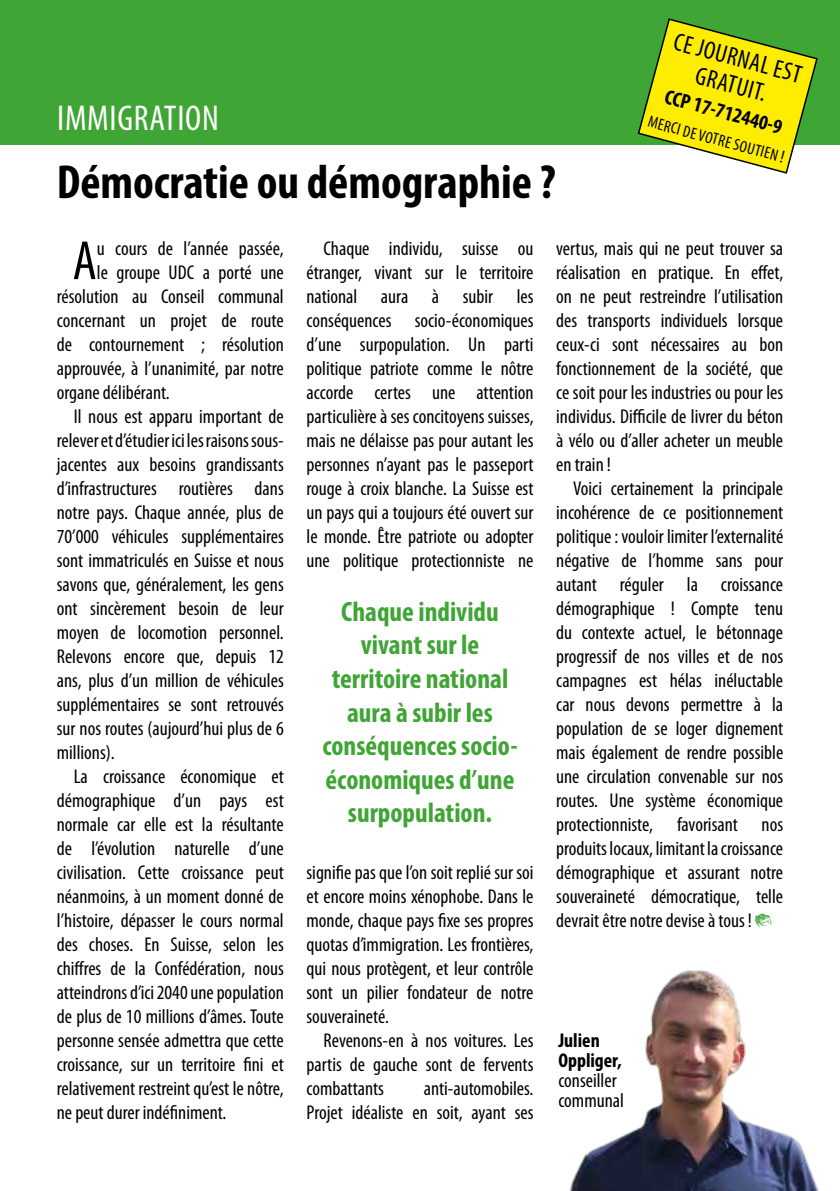
<style>
.page{position:relative;width:840px;height:1191px;background:#fff}
.page>*{position:absolute;margin:0;border:0;box-sizing:border-box;transform-origin:0 0}
.t1{font:condensed 55.6px "Myriad Pro";color:#000}
.t2{font:700 condensed 48px "Myriad Pro";color:#000}
.t3{font:condensed 36px "Myriad Pro";letter-spacing:.02em;color:#fff}
.t4{font:700 condensed 28px/33.6px "Myriad Pro";color:#3fa535;text-align:center}
.t5{font:condensed 25.6px/27px "Myriad Pro";color:#000;text-align:center}
.t6{font:700 condensed 21px "Myriad Pro";color:#000}
.t7{font:condensed 20px/24px "Myriad Pro";color:#000;text-align:justify}
.t8{font:700 condensed 20px/20px "Myriad Pro";color:#000}
.t9{font:condensed 16.6px "Myriad Pro";color:#000}
.s1{font-size:18px}
</style>
<div class="page">
<div style="left:0;top:0;width:839px;height:144px;background:#3fa535"></div>
<svg style="left:755px;top:913px;width:17px;height:14px"></svg>
<img style="left:570px;top:970px;width:248px;height:221px">
<svg style="left:636px;top:18px;width:182px;height:156px"></svg>
<h3 class="t3" style="left:57px;top:96px;width:163px">IMMIGRATION</h3>
<h2 class="t2" style="left:57px;top:152px;width:500px">Démocratie ou démographie ?</h2>
<p class="t5" style="left:677px;top:28px;width:133px;rotate:15deg">CE JOURNAL EST<br>GRATUIT.</p>
<p class="t6" style="left:668px;top:83px;width:122px;rotate:15deg">CCP 17-712440-9</p>
<p class="t9" style="left:650px;top:111px;width:142px;rotate:15deg">MERCI DE VOTRE SOUTIEN <span class="s1">!</span></p>
<h1 class="t1" style="left:73px;top:227px;width:26px">A</h1>
<p class="t7" style="left:97px;top:236px;width:188px">u cours de l’année passée,</p>
<p class="t7" style="left:97px;top:260px;width:188px">le groupe UDC a porté une</p>
<p class="t7" style="left:57px;top:284px;width:228px">résolution au Conseil communal</p>
<p class="t7" style="left:57px;top:308px;width:228px">concernant un projet de route</p>
<p class="t7" style="left:57px;top:332px;width:228px">de contournement ; résolution</p>
<p class="t7" style="left:57px;top:356px;width:228px">approuvée, à l’unanimité, par notre</p>
<p class="t7" style="left:57px;top:380px;width:114px">organe délibérant.</p>
<p class="t7" style="left:74px;top:404px;width:211px">Il nous est apparu important de</p>
<p class="t7" style="left:57px;top:428px;width:228px">relever et d’étudier ici les raisons sous-</p>
<p class="t7" style="left:57px;top:452px;width:228px">jacentes aux besoins grandissants</p>
<p class="t7" style="left:57px;top:476px;width:228px">d’infrastructures routières dans</p>
<p class="t7" style="left:57px;top:500px;width:228px">notre pays. Chaque année, plus de</p>
<p class="t7" style="left:57px;top:524px;width:228px">70’000 véhicules supplémentaires</p>
<p class="t7" style="left:57px;top:548px;width:228px">sont immatriculés en Suisse et nous</p>
<p class="t7" style="left:57px;top:572px;width:228px">savons que, généralement, les gens</p>
<p class="t7" style="left:57px;top:596px;width:228px">ont sincèrement besoin de leur</p>
<p class="t7" style="left:57px;top:620px;width:228px">moyen de locomotion personnel.</p>
<p class="t7" style="left:57px;top:644px;width:228px">Relevons encore que, depuis 12</p>
<p class="t7" style="left:57px;top:668px;width:228px">ans, plus d’un million de véhicules</p>
<p class="t7" style="left:57px;top:692px;width:228px">supplémentaires se sont retrouvés</p>
<p class="t7" style="left:57px;top:716px;width:228px">sur nos routes (aujourd’hui plus de 6</p>
<p class="t7" style="left:57px;top:740px;width:59px">millions).</p>
<p class="t7" style="left:74px;top:764px;width:211px">La croissance économique et</p>
<p class="t7" style="left:57px;top:788px;width:228px">démographique d’un pays est</p>
<p class="t7" style="left:57px;top:812px;width:228px">normale car elle est la résultante</p>
<p class="t7" style="left:57px;top:836px;width:228px">de l’évolution naturelle d’une</p>
<p class="t7" style="left:57px;top:860px;width:228px">civilisation. Cette croissance peut</p>
<p class="t7" style="left:57px;top:884px;width:228px">néanmoins, à un moment donné de</p>
<p class="t7" style="left:57px;top:908px;width:228px">l’histoire, dépasser le cours normal</p>
<p class="t7" style="left:57px;top:932px;width:228px">des choses. En Suisse, selon les</p>
<p class="t7" style="left:57px;top:956px;width:228px">chiffres de la Confédération, nous</p>
<p class="t7" style="left:57px;top:980px;width:228px">atteindrons d’ici 2040 une population</p>
<p class="t7" style="left:57px;top:1004px;width:228px">de plus de 10 millions d’âmes. Toute</p>
<p class="t7" style="left:57px;top:1028px;width:228px">personne sensée admettra que cette</p>
<p class="t7" style="left:57px;top:1052px;width:228px">croissance, sur un territoire fini et</p>
<p class="t7" style="left:57px;top:1076px;width:228px">relativement restreint qu’est le nôtre,</p>
<p class="t7" style="left:57px;top:1100px;width:171px">ne peut durer indéfiniment.</p>
<p class="t7" style="left:306px;top:236px;width:228px;text-indent:17px">Chaque individu, suisse ou étranger, vivant sur le territoire national aura à subir les conséquences socio-économiques d’une surpopulation. Un parti politique patriote comme le nôtre accorde certes une attention particulière à ses concitoyens suisses, mais ne délaisse pas pour autant les personnes n’ayant pas le passeport rouge à croix blanche. La Suisse est un pays qui a toujours été ouvert sur le monde. Être patriote ou adopter une politique protectionniste ne</p>
<h3 class="t4" style="left:322px;top:594px;width:197px">Chaque individu vivant sur le territoire national aura à subir les conséquences socio&shy;économiques d’une surpopulation.</h3>
<p class="t7" style="left:306px;top:860px;width:228px">signifie pas que l’on soit replié sur soi et encore moins xénophobe. Dans le monde, chaque pays fixe ses propres quotas d’immigration. Les frontières, qui nous protègent, et leur contrôle sont un pilier fondateur de notre souveraineté.</p>
<p class="t7" style="left:306px;top:1028px;width:228px;text-indent:17px">Revenons-en à nos voitures. Les partis de gauche sont de fervents combattants</p>
<p class="t7" style="left:306px;top:1076px;width:228px;text-align:right">anti-automobiles.<br>Projet idéaliste en soit, ayant ses</p>
<p class="t7" style="left:556px;top:236px;width:228px">vertus, mais qui ne peut trouver sa réalisation en pratique. En effet, on ne peut restreindre l’utilisation des transports individuels lorsque ceux-ci sont nécessaires au bon fonctionnement de la société, que ce soit pour les industries ou pour les individus. Difficile de livrer du béton à vélo ou d’aller acheter un meuble en train !</p>
<p class="t7" style="left:556px;top:476px;width:228px;text-indent:17px">Voici certainement la principale incohérence de ce positionnement politique : vouloir limiter l’externalité négative de l’homme sans pour autant réguler la croissance démographique ! Compte tenu du contexte actuel, le bétonnage progressif de nos villes et de nos campagnes est hélas inéluctable car nous devons permettre à la population de se loger dignement mais également de rendre possible une circulation convenable sur nos routes. Une système économique protectionniste, favorisant nos produits locaux, limitant la croissance démographique et assurant notre souveraineté démocratique, telle devrait être notre devise à tous !</p>
<p class="t8" style="left:558px;top:1030px;width:65px">Julien<br>Oppliger,</p>
<p class="t7" style="left:558px;top:1070px;width:67px;line-height:20px">conseiller communal</p>
</div>
